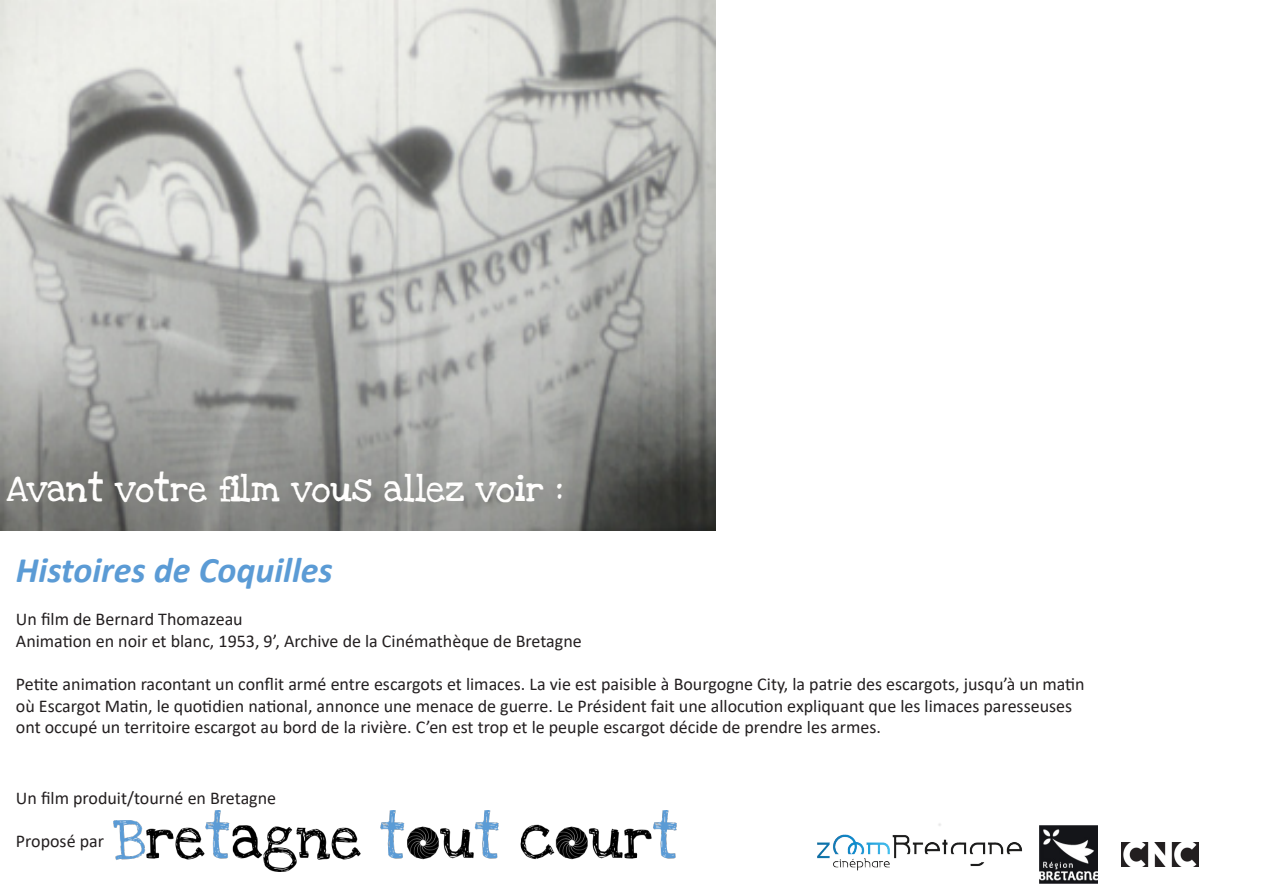
<style>
.page{position:relative;width:1263px;height:893px;background:#fff}
.page>*{position:absolute;margin:0;border:0;box-sizing:border-box;transform-origin:0 0}
.t1{font:italic 700 36px "Calibri";color:#5b9bd5}
.t2{font:27px "Love Ya Like A Sister Solid";color:#fffefd}
.t3{font:18px/21.6px "Calibri";color:#231f20}
</style>
<div class="page">
<img style="left:0;top:0;width:716px;height:530px">
<img style="left:113px;top:810px;width:563px;height:62px">
<img style="left:817px;top:823px;width:206px;height:48px">
<img style="left:1039px;top:825px;width:58px;height:59px">
<img style="left:1121px;top:843px;width:77px;height:23px">
<p class="t2" style="left:6px;top:466px;width:558px">Avant votre film vous allez voir :</p>
<p class="t1" style="left:16px;top:545px;width:318px">Histoires de Coquilles</p>
<p class="t3" style="left:16px;top:608px;width:228px">Un film de Bernard Thomazeau</p>
<p class="t3" style="left:16px;top:630px;width:567px">Animation en noir et blanc, 1953, 9’, Archive de la Cinémathèque de Bretagne</p>
<p class="t3" style="left:16px;top:673px;width:1070px">Petite animation racontant un conflit armé entre escargots et limaces. La vie est paisible à Bourgogne City, la patrie des escargots, jusqu’à un matin où Escargot Matin, le quotidien national, annonce une menace de guerre. Le Président fait une allocution expliquant que les limaces paresseuses ont occupé un territoire escargot au bord de la rivière. C’en est trop et le peuple escargot décide de prendre les armes.</p>
<p class="t3" style="left:16px;top:786px;width:262px">Un film produit/tourné en Bretagne</p>
<p class="t3" style="left:16px;top:830px;width:90px">Proposé par</p>
</div>
